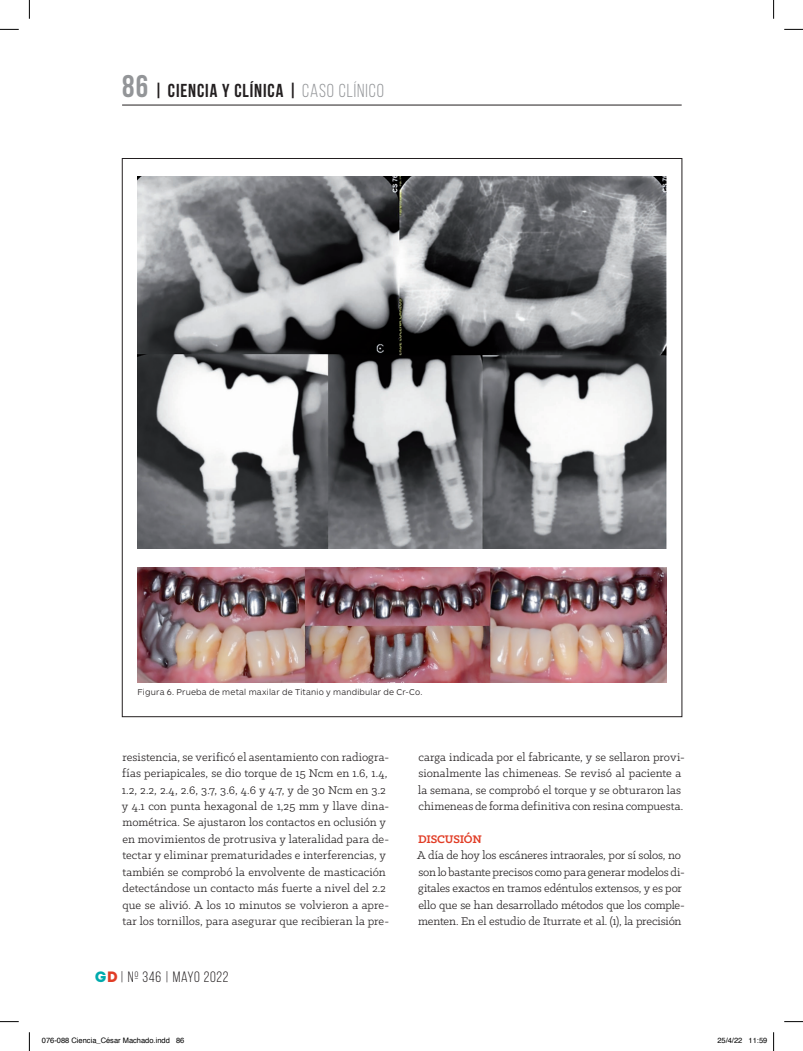
<style>
.page{position:relative;width:803px;height:1051px;background:#fff}
.page>*{position:absolute;margin:0;border:0;box-sizing:border-box;transform-origin:0 0}
.t1{font:700 18.75px "Bebas Neue";letter-spacing:.045em;color:#231f20}
.t2{font:15px "Bebas Neue";letter-spacing:.05em;color:#231f20}
.Texto_general{font:12.5px/16.5px "Klinic Slab";letter-spacing:.005em;color:#231f20}
.Texto_general_sin_sa{font:12.5px/16.4px "Klinic Slab";letter-spacing:-.01em;color:#231f20}
.Ladillo{font:700 12.5px "Klinic Slab";letter-spacing:-.015em;color:#e13d26}
.PIE{font:300 8.75px "ARS Maquette Pro";letter-spacing:.02em;color:#231f20}
.t3{font:7.5px "Helvetica";color:#000}
.s1{font-size:31.25px;color:#939598}
.s2{font-weight:400;color:#939598}
.s3{font-family:"Intro";color:#00aaad}
.s4{font-family:"Intro";color:#e13d26}
</style>
<div class="page">
<img style="left:138px;top:177px;width:528px;height:371px">
<img style="left:138px;top:567px;width:528px;height:115px">
<hr style="left:122px;top:105px;width:560px;height:1px;background:#231f20">
<svg style="left:0;top:29px;width:19px;height:1px"></svg>
<svg style="left:784px;top:29px;width:19px;height:1px"></svg>
<svg style="left:0;top:1021px;width:19px;height:1px"></svg>
<svg style="left:784px;top:1021px;width:19px;height:1px"></svg>
<svg style="left:29px;top:0;width:1px;height:19px"></svg>
<svg style="left:29px;top:1032px;width:1px;height:19px"></svg>
<svg style="left:773px;top:0;width:1px;height:19px"></svg>
<svg style="left:773px;top:1032px;width:1px;height:19px"></svg>
<h1 class="t1" style="left:122px;top:80px;width:263px"><span class="s1">86</span> | CIENCIA Y CLÍNICA | <span class="s2">CASO CLÍNICO</span></h1>
<p class="PIE" style="left:138px;top:686px;width:286px">Figura 6. Prueba de metal maxilar de Titanio y mandibular de Cr-Co.</p>
<p class="Texto_general" style="left:122px;top:748px;width:269px">resistencia, se verificó el asentamiento con radiogra&shy;fías periapicales, se dio torque de 15 Ncm en 1.6, 1.4, 1.2, 2.2, 2.4, 2.6, 3.7, 3.6, 4.6 y 4.7, y de 30 Ncm en 3.2 y 4.1 con punta hexagonal de 1,25 mm y llave dina&shy;mométrica. Se ajustaron los contactos en oclusión y en movimientos de protrusiva y lateralidad para de&shy;tectar y eliminar prematuridades e interferencias, y también se comprobó la envolvente de masticación detectándose un contacto más fuerte a nivel del 2.2 que se alivió. A los 10 minutos se volvieron a apre&shy;tar los tornillos, para asegurar que recibieran la pre-</p>
<p class="Texto_general" style="left:418px;top:748px;width:268px">carga indicada por el fabricante, y se sellaron provi&shy;sionalmente las chimeneas. Se revisó al paciente a la semana, se comprobó el torque y se obturaron las chimeneas de forma definitiva con resina compuesta.</p>
<p class="Ladillo" style="left:418px;top:831px;width:65px">DISCUSIÓN</p>
<p class="Texto_general_sin_sa" style="left:417px;top:847px;width:269px">A día de hoy los escáneres intraorales, por sí solos, no son lo bastante precisos como para generar modelos di&shy;gitales exactos en tramos edéntulos extensos, y es por ello que se han desarrollado métodos que los comple&shy;menten. En el estudio de Iturrate et al. (1), la precisión</p>
<p class="t2" style="left:95px;top:968px;width:135px"><span class="s3">g</span><span class="s4">d</span>| Nº 346 | MAYO 2022</p>
<p class="t3" style="left:42px;top:1035px;width:144px">076-088 Ciencia_César Machado.indd 86</p>
<p class="t3" style="left:717px;top:1035px;width:52px">25/4/22 11:59</p>
</div>
